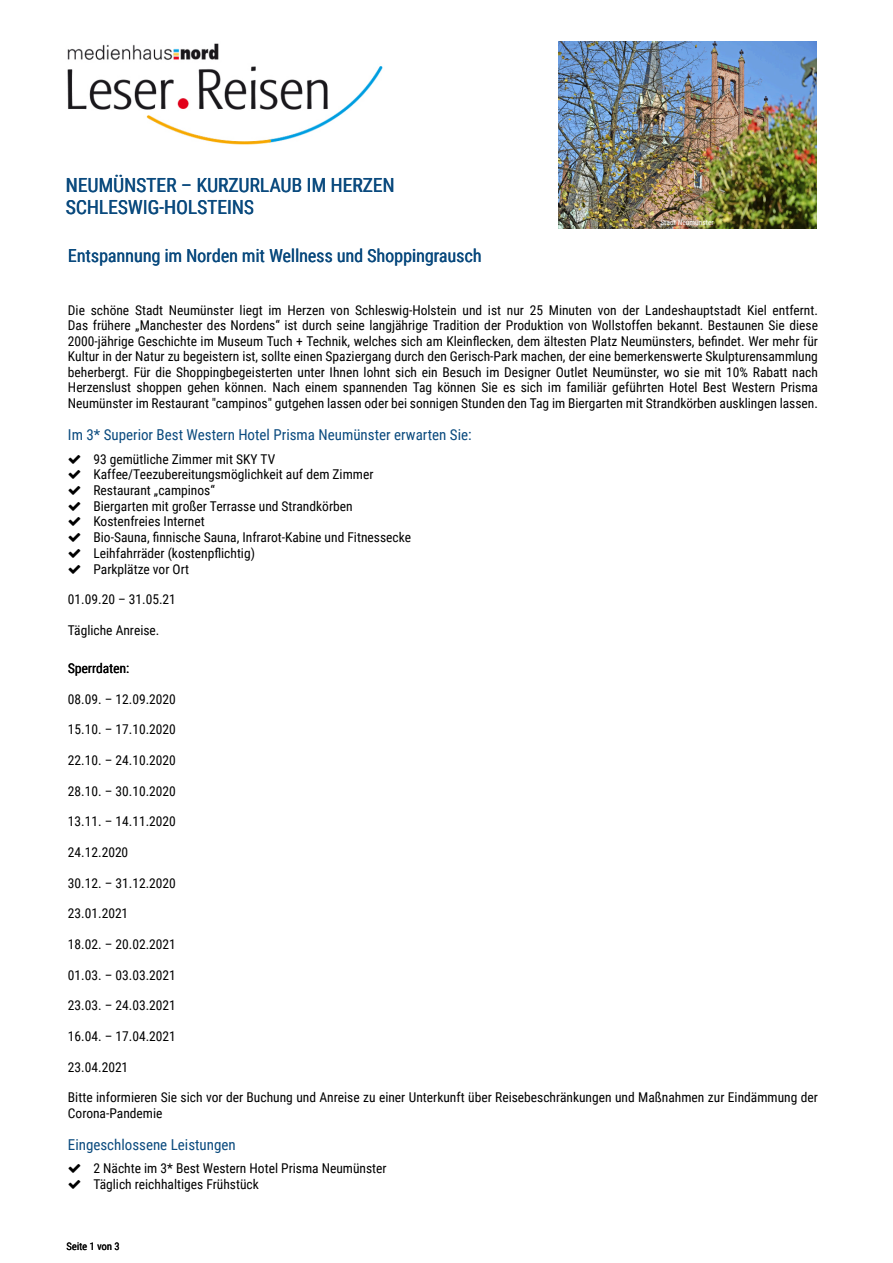
<style>
.page{position:relative;width:893px;height:1263px;background:#fff}
.page>*{position:absolute;margin:0;border:0;box-sizing:border-box;transform-origin:0 0}
.t1{font:19.5px/22.5px "Roboto Condensed";color:#0a4a7e}
.t2{font:18px "Roboto Condensed";color:#0a4a7e}
.t3{font:15px "Roboto Condensed";color:#0a4a7e}
.t4{font:13.5px/15.8px "Roboto Condensed";color:#000}
.t5{font:10.5px "Roboto Condensed";color:#000}
.t6{font:7.5px "Roboto Condensed";color:#fff}
</style>
<div class="page">
<img style="left:67px;top:43px;width:316px;height:102px">
<img style="left:558px;top:41px;width:258px;height:188px">
<h1 class="t1" style="left:66px;top:175px;width:331px">NEUMÜNSTER – KURZURLAUB IM HERZEN<br>SCHLESWIG-HOLSTEINS</h1>
<p class="t6" style="left:660px;top:219px;width:55px">Stadt Neumünster</p>
<h2 class="t2" style="left:68px;top:247px;width:415px">Entspannung im Norden mit Wellness und Shoppingrausch</h2>
<p class="t4" style="left:68px;top:303px;width:751px;text-align:justify">Die schöne Stadt Neumünster liegt im Herzen von Schleswig-Holstein und ist nur 25 Minuten von der Landeshauptstadt Kiel entfernt.<br>Das frühere „Manchester des Nordens“ ist durch seine langjährige Tradition der Produktion von Wollstoffen bekannt. Bestaunen Sie diese 2000-jährige Geschichte im Museum Tuch + Technik, welches sich am Kleinflecken, dem ältesten Platz Neumünsters, befindet. Wer mehr für Kultur in der Natur zu begeistern ist, sollte einen Spaziergang durch den Gerisch-Park machen, der eine bemerkenswerte Skulpturensammlung beherbergt. Für die Shoppingbegeisterten unter Ihnen lohnt sich ein Besuch im Designer Outlet Neumünster, wo sie mit 10% Rabatt nach Herzenslust shoppen gehen können. Nach einem spannenden Tag können Sie es sich im familiär geführten Hotel Best Western Prisma Neumünster im Restaurant "campinos" gutgehen lassen oder bei sonnigen Stunden den Tag im Biergarten mit Strandkörben ausklingen lassen.</p>
<p class="t3" style="left:68px;top:428px;width:405px">Im 3* Superior Best Western Hotel Prisma Neumünster erwarten Sie:</p>
<p class="t4" style="left:93px;top:452px;width:319px">93 gemütliche Zimmer mit SKY TV Kaffee/Teezubereitungsmöglichkeit auf dem Zimmer Restaurant „campinos“<br>Biergarten mit großer Terrasse und Strandkörben Kostenfreies Internet<br>Bio-Sauna, finnische Sauna, Infrarot-Kabine und Fitnessecke Leihfahrräder (kostenpflichtig)<br>Parkplätze vor Ort</p>
<p class="t4" style="left:68px;top:592px;width:109px">01.09.20 – 31.05.21</p>
<p class="t4" style="left:68px;top:623px;width:93px">Tägliche Anreise.</p>
<p class="t4" style="left:68px;top:661px;width:63px">Sperrdaten:</p>
<p class="t4" style="left:68px;top:692px;width:109px">08.09. – 12.09.2020</p>
<p class="t4" style="left:68px;top:723px;width:109px">15.10. – 17.10.2020</p>
<p class="t4" style="left:68px;top:753px;width:109px">22.10. – 24.10.2020</p>
<p class="t4" style="left:68px;top:784px;width:109px">28.10. – 30.10.2020</p>
<p class="t4" style="left:68px;top:815px;width:109px">13.11. – 14.11.2020</p>
<p class="t4" style="left:68px;top:845px;width:62px">24.12.2020</p>
<p class="t4" style="left:68px;top:876px;width:109px">30.12. – 31.12.2020</p>
<p class="t4" style="left:68px;top:906px;width:62px">23.01.2021</p>
<p class="t4" style="left:68px;top:937px;width:109px">18.02. – 20.02.2021</p>
<p class="t4" style="left:68px;top:968px;width:109px">01.03. – 03.03.2021</p>
<p class="t4" style="left:68px;top:998px;width:109px">23.03. – 24.03.2021</p>
<p class="t4" style="left:68px;top:1029px;width:109px">16.04. – 17.04.2021</p>
<p class="t4" style="left:68px;top:1060px;width:62px">23.04.2021</p>
<p class="t4" style="left:68px;top:1090px;width:751px">Bitte informieren Sie sich vor der Buchung und Anreise zu einer Unterkunft über Reisebeschränkungen und Maßnahmen zur Eindämmung der<br>Corona-Pandemie</p>
<p class="t3" style="left:68px;top:1138px;width:169px">Eingeschlossene Leistungen</p>
<p class="t4" style="left:93px;top:1162px;width:295px">2 Nächte im 3* Best Western Hotel Prisma Neumünster<br>Täglich reichhaltiges Frühstück</p>
<p class="t5" style="left:66px;top:1242px;width:55px">Seite 1 von 3</p>
</div>
